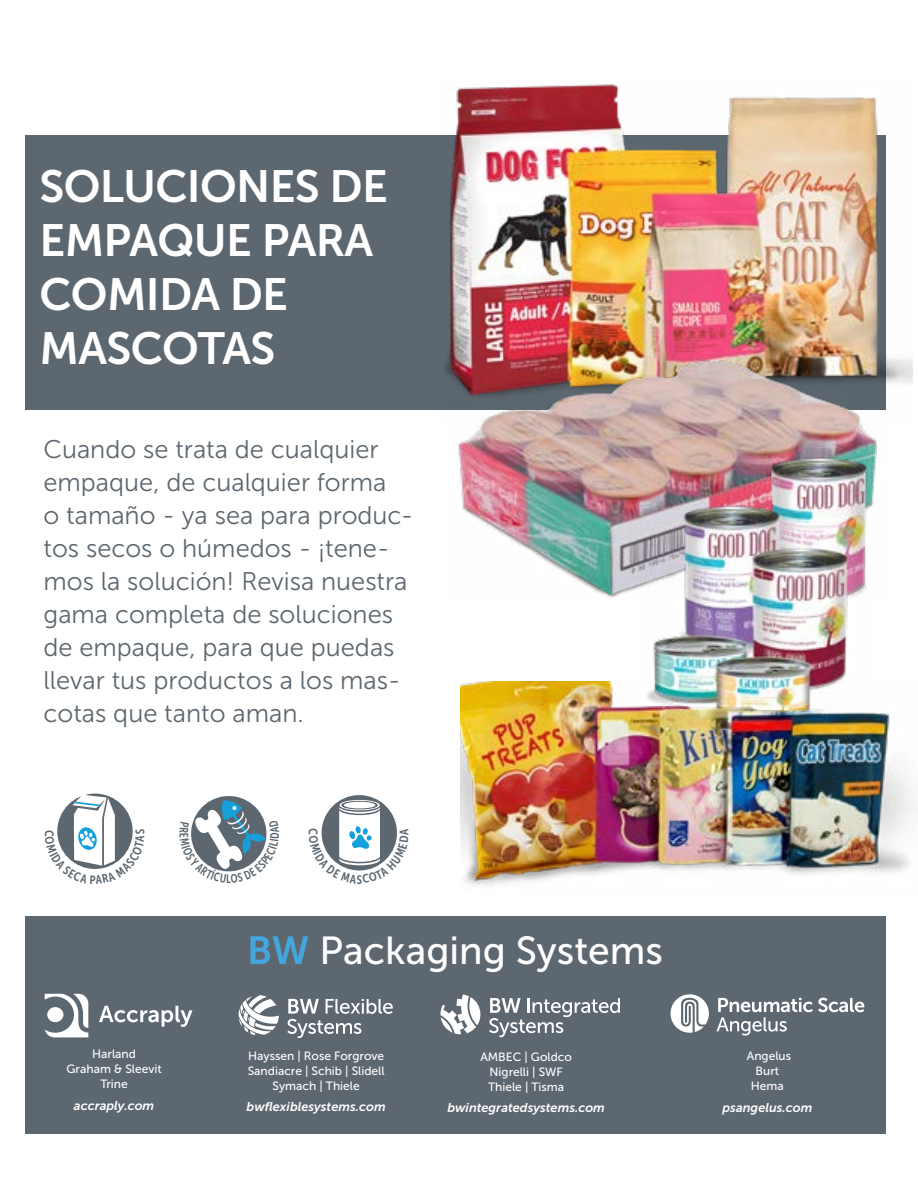
<style>
.page{position:relative;width:918px;height:1188px;background:#fff}
.page>*{position:absolute;margin:0;border:0;box-sizing:border-box;transform-origin:0 0}
.t1{font:45px/54px "Museo Sans 700";letter-spacing:-.015em;color:#fff}
.t2{font:39px "Museo Sans 500";color:#fff}
.t3{font:25.5px/33px "Museo Sans 300";color:#5d6770}
.t4{font:italic 12.75px "Museo Sans 700";color:#fff}
.t5{font:12px/15px "Museo Sans 500";color:#fff;text-align:center}
.s1{font-family:"Museo Sans 700";color:#43a7de}
</style>
<div class="page">
<div style="left:26px;top:135px;width:860px;height:275px;background:#5d6770"></div>
<div style="left:26px;top:916px;width:860px;height:217px;background:#5d6770"></div>
<img style="left:445px;top:84px;width:467px;height:300px">
<svg style="left:99px;top:1006px;width:94px;height:21px"></svg>
<svg style="left:45px;top:994px;width:43px;height:43px"></svg>
<div style="left:47px;top:1007px;width:16px;height:15px;background:#fff;border-radius:50%"></div>
<img style="left:451px;top:355px;width:436px;height:243px">
<img style="left:640px;top:444px;width:233px;height:237px">
<img style="left:461px;top:681px;width:454px;height:204px">
<svg style="left:489px;top:998px;width:131px;height:39px"></svg>
<svg style="left:440px;top:995px;width:40px;height:39px"></svg>
<svg style="left:671px;top:994px;width:38px;height:39px"></svg>
<svg style="left:717px;top:998px;width:147px;height:38px"></svg>
<svg style="left:287px;top:999px;width:106px;height:39px"></svg>
<svg style="left:239px;top:995px;width:40px;height:40px"></svg>
<div style="left:322px;top:795px;width:75px;height:75px;background:#5d6770;border-radius:50%"></div>
<svg style="left:191px;top:796px;width:76px;height:76px"></svg>
<svg style="left:57px;top:795px;width:76px;height:74px"></svg>
<svg style="left:321px;top:800px;width:76px;height:71px"></svg>
<h1 class="t1" style="left:40px;top:159px;width:350px">SOLUCIONES DE<br>EMPAQUE PARA<br>COMIDA DE<br>MASCOTAS</h1>
<p class="t3" style="left:44px;top:433px;width:372px">Cuando se trata de cualquier empaque, de cualquier forma<br>o tamaño - ya sea para produc&shy;tos secos o húmedos - ¡tene&shy;mos la solución! Revisa nuestra gama completa de soluciones de empaque, para que puedas llevar tus productos a los mas&shy;cotas que tanto aman.</p>
<p class="t5" style="left:66px;top:1047px;width:97px">Harland<br>Graham &amp; Sleevit<br>Trine</p>
<p class="t4" style="left:74px;top:1098px;width:82px">accraply.com</p>
<h2 class="t2" style="left:247px;top:929px;width:418px"><span class="s1">BW</span> Packaging Systems</h2>
<p class="t5" style="left:248px;top:1048px;width:138px">Hayssen | Rose Forgrove<br>Sandiacre | Schib | Slidell<br>Symach | Thiele</p>
<p class="t4" style="left:247px;top:1100px;width:141px">bwflexiblesystems.com</p>
<p class="t5" style="left:480px;top:1049px;width:93px">AMBEC | Goldco<br>Nigrelli | SWF<br>Thiele | Tisma</p>
<p class="t4" style="left:447px;top:1101px;width:159px">bwintegratedsystems.com</p>
<p class="t5" style="left:747px;top:1048px;width:46px">Angelus<br>Burt<br>Hema</p>
<p class="t4" style="left:722px;top:1100px;width:91px">psangelus.com</p>
</div>
